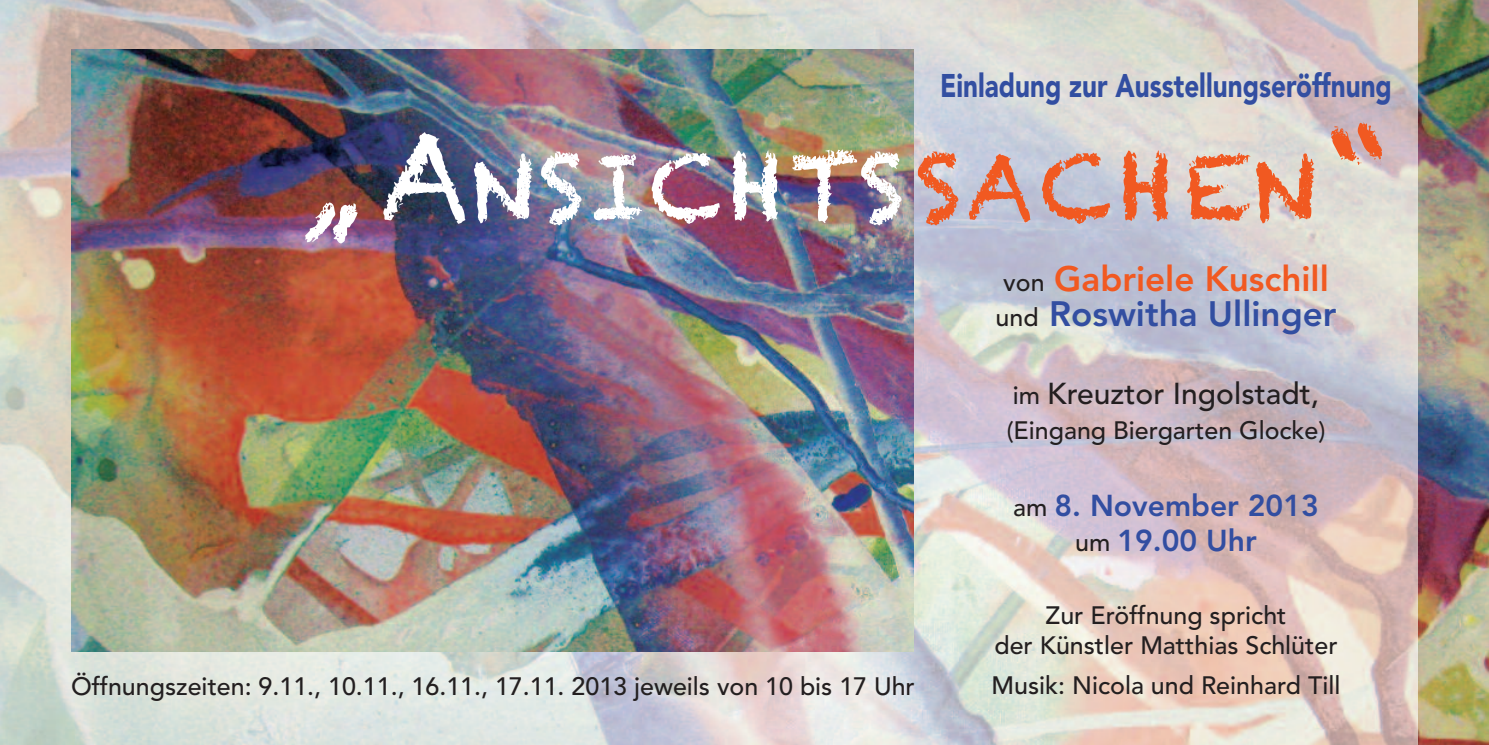
<style>
.page{position:relative;width:1489px;height:745px;background:#fff}
.page>*{position:absolute;margin:0;border:0;box-sizing:border-box;transform-origin:0 0}
.t1{font:90px "Chalkduster";letter-spacing:.065em;color:#fff}
.t2{font:800 35px/35px "Avenir";color:#f15921}
.t3{font:900 32.5px "Avenir";color:#324ea1;scale:.8 1}
.t4{font:800 30px/35px "Avenir";color:#324ea1;text-align:center}
.t5{font:500 30px "Avenir";color:#231f20}
.t6{font:500 25px/30px "Avenir";color:#231f20;text-align:center}
.s1{font-size:120px}
.s2{color:#f15921}
.s3{font-size:120px;color:#f15921}
.s4{font-weight:500;font-size:25px;color:#231f20}
.s5{color:#324ea1}
.s6{font-size:25px}
</style>
<div class="page">
<img style="left:0;top:0;width:1417px;height:744px">
<img style="left:1417px;top:0;width:71px;height:744px">
<img style="left:72px;top:50px;width:841px;height:601px">
<h3 class="t3" style="left:940px;top:58px;width:566px">Einladung zur Ausstellungseröffnung</h3>
<h1 class="t1" style="left:298px;top:134px;width:1090px"><span class="s1">„A</span>NSICHTS<span class="s2">SACHEN</span><span class="s3">“</span></h1>
<h2 class="t2" style="left:995px;top:259px;width:342px"><span class="s4">von</span> Gabriele Kuschill <span class="s4">und</span> <span class="s5">Roswitha Ullinger</span></h2>
<p class="t5" style="left:1012px;top:367px;width:307px"><span class="s6">im</span> Kreuztor Ingolstadt,</p>
<p class="t6" style="left:1006px;top:413px;width:320px">(Eingang Biergarten Glocke)</p>
<p class="t6" style="left:71px;top:669px;width:845px">Öffnungszeiten: 9.11., 10.11., 16.11., 17.11. 2013 jeweils von 10 bis 17 Uhr</p>
<p class="t4" style="left:1013px;top:486px;width:307px"><span class="s4">am</span> 8. November 2013 <span class="s4">um</span> 19.00 Uhr</p>
<p class="t6" style="left:994px;top:598px;width:345px">Zur Eröffnung spricht<br>der Künstler Matthias Schlüter</p>
<p class="t6" style="left:991px;top:668px;width:350px">Musik: Nicola und Reinhard Till</p>
</div>
